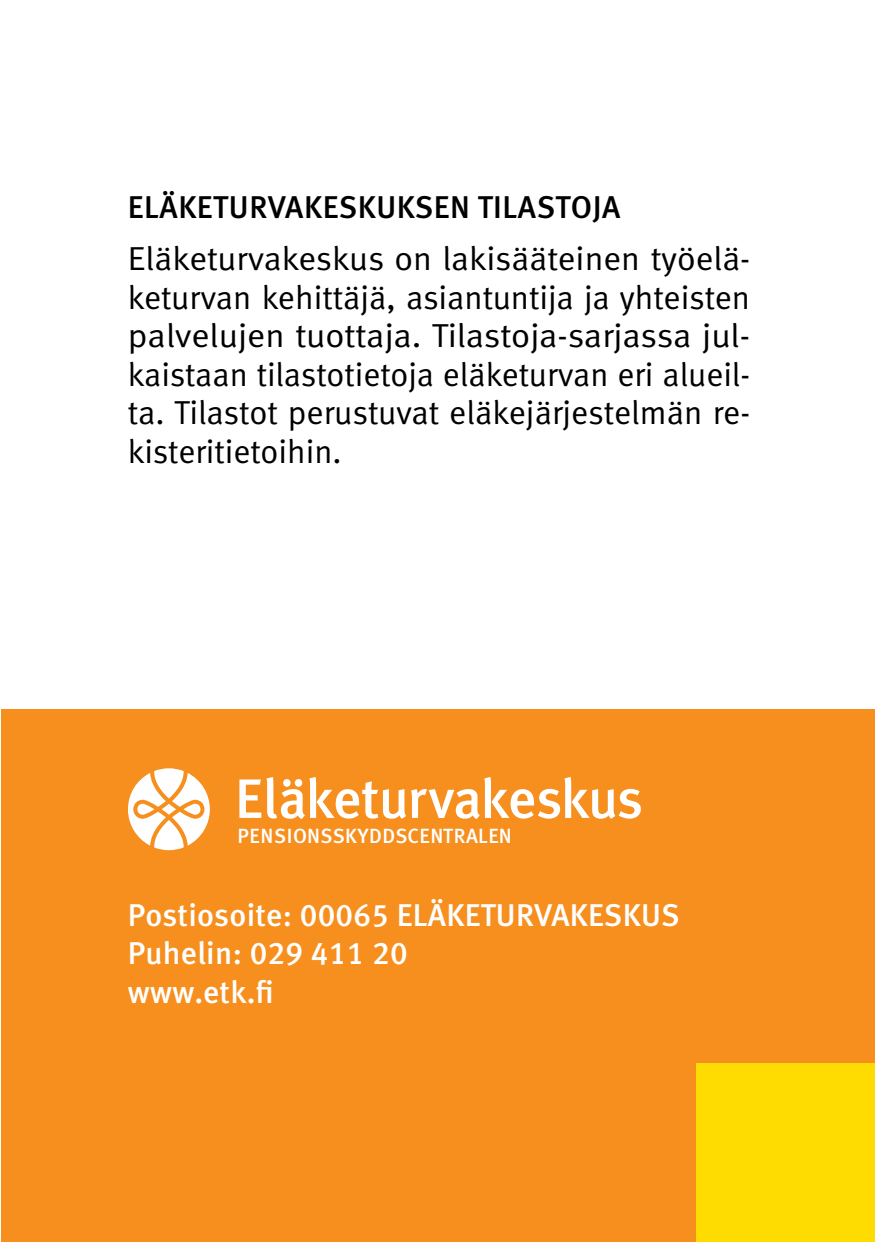
<style>
.page{position:relative;width:875px;height:1243px;background:#fff}
.page>*{position:absolute;margin:0;border:0;box-sizing:border-box;transform-origin:0 0}
.t1{font:55.65px "Meta Medium LF";letter-spacing:-.02em;color:#fff}
.Takakannen_sarjaesit{font:33.25px/38.5px "Meta Normal LF";color:#000;text-align:justify;scale:1.04 1}
.Leipä_sisennetty{font:31.5px "Meta Medium LF";letter-spacing:.01em;color:#fff}
.t2{font:31.5px "Meta Medium LF";letter-spacing:.02em;color:#000}
.t3{font:20.65px "Meta Medium LF";letter-spacing:.03em;color:#fff}
</style>
<div class="page">
<div style="left:1px;top:709px;width:873px;height:533px;background:#f68f1e"></div>
<div style="left:696px;top:1063px;width:178px;height:179px;background:#ffdc01"></div>
<svg style="left:128px;top:768px;width:82px;height:82px"></svg>
<p class="t2" style="left:128px;top:188px;width:494px">ELÄKETURVAKESKUKSEN TILASTOJA</p>
<p class="Takakannen_sarjaesit" style="left:128px;top:239px;width:600px">Eläketurvakeskus on lakisääteinen työelä&shy;keturvan kehittäjä, asiantuntija ja yhteisten palvelujen tuottaja. Tilastoja-sarjassa jul&shy;kaistaan tilastotietoja eläketurvan eri alueil&shy;ta. Tilastot perustuvat eläkejärjestelmän re&shy;kisteritietoihin.</p>
<p class="t1" style="left:235px;top:766px;width:409px">Eläketurvakeskus</p>
<p class="t3" style="left:238px;top:824px;width:275px">PENSIONSSKYDDSCENTRALEN</p>
<p class="Leipä_sisennetty" style="left:128px;top:896px;width:553px">Postiosoite: 00065 ELÄKETURVAKESKUS</p>
<p class="Leipä_sisennetty" style="left:128px;top:935px;width:281px">Puhelin: 029 411 20</p>
<p class="Leipä_sisennetty" style="left:128px;top:973px;width:147px">www.etk.fi</p>
</div>
